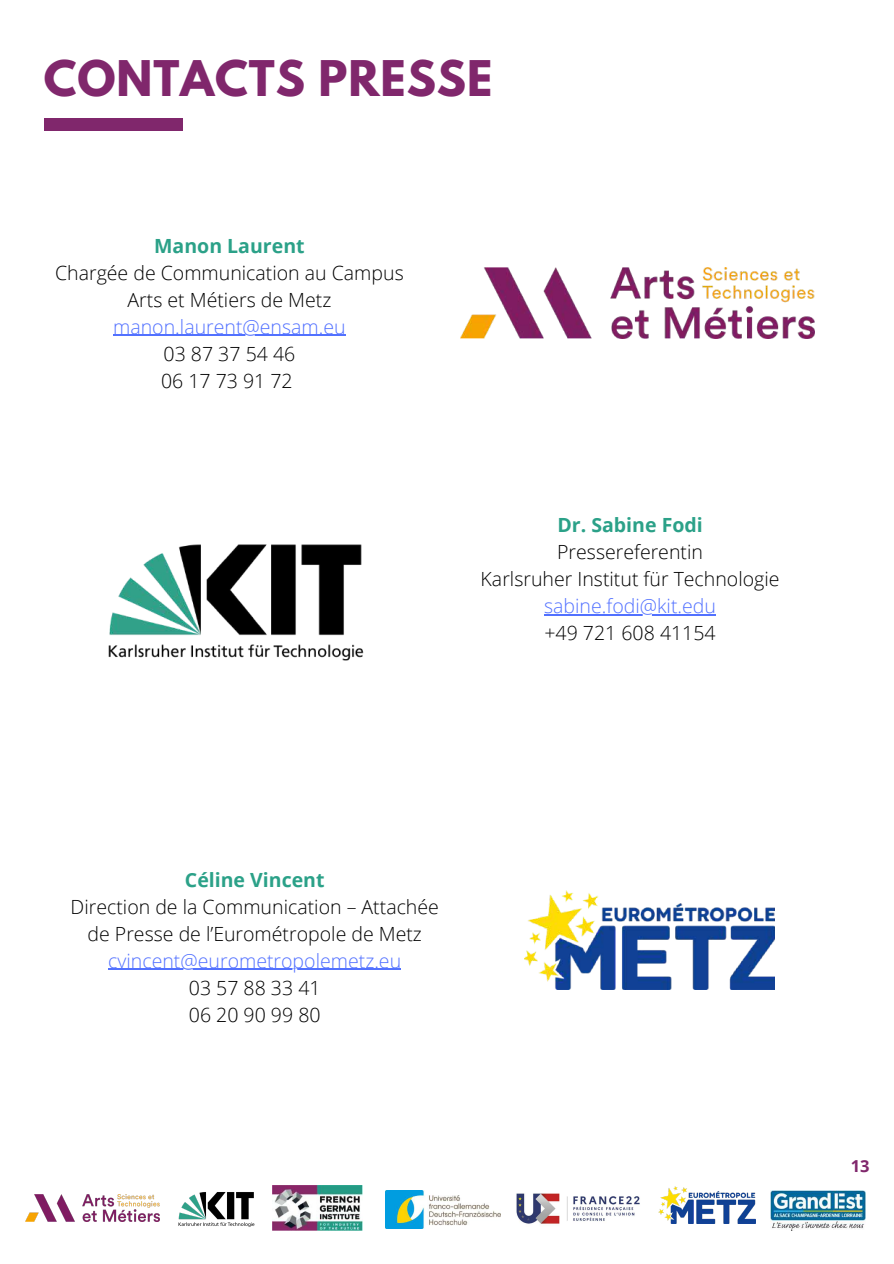
<style>
.page{position:relative;width:894px;height:1264px;background:#fff}
.page>*{position:absolute;margin:0;border:0;box-sizing:border-box;transform-origin:0 0}
.t1{font:700 43.5px "League Spartan";letter-spacing:.02em;color:#80276c}
.t2{font:300 19.5px/27px "Open Sans";color:#000;text-align:center}
.t3{font:300 19.5px "Open Sans";color:#5271ff}
.t4{font:700 19.5px "Open Sans";color:#2ba188}
.t5{font:700 16.5px "Open Sans";color:#80276c}
</style>
<div class="page">
<div style="left:44px;top:119px;width:138px;height:12px;background:#80276c"></div>
<img style="left:460px;top:268px;width:354px;height:71px">
<img style="left:524px;top:890px;width:250px;height:99px">
<img style="left:108px;top:544px;width:256px;height:117px">
<hr style="left:113px;top:335px;width:232px;height:1px;background:#5271ff">
<hr style="left:544px;top:614px;width:95px;height:1px;background:#5271ff">
<hr style="left:639px;top:614px;width:76px;height:1px;background:#5271ff">
<hr style="left:108px;top:968px;width:293px;height:2px;background:#5271ff">
<img style="left:179px;top:1192px;width:75px;height:35px">
<img style="left:25px;top:1194px;width:134px;height:27px">
<img style="left:385px;top:1190px;width:115px;height:38px">
<img style="left:658px;top:1186px;width:97px;height:37px">
<img style="left:770px;top:1190px;width:95px;height:40px">
<img style="left:516px;top:1193px;width:124px;height:31px">
<img style="left:272px;top:1185px;width:90px;height:45px">
<h1 class="t1" style="left:44px;top:56px;width:450px">CONTACTS PRESSE</h1>
<p class="t4" style="left:154px;top:232px;width:152px">Manon Laurent</p>
<p class="t2" style="left:55px;top:258px;width:350px">Chargée de Communication au Campus<br>Arts et Métiers de Metz</p>
<p class="t3" style="left:113px;top:313px;width:234px">manon.laurent@ensam.eu</p>
<p class="t2" style="left:161px;top:339px;width:136px;text-align:left">03 87 37 54 46<br>06 17 73 91 72</p>
<p class="t4" style="left:557px;top:511px;width:147px">Dr. Sabine Fodi</p>
<p class="t2" style="left:480px;top:538px;width:300px">Pressereferentin<br>Karlsruher Institut für Technologie</p>
<p class="t3" style="left:544px;top:592px;width:173px">sabine.fodi@kit.edu</p>
<p class="t2" style="left:544px;top:619px;width:173px">+49 721 608 41154</p>
<p class="t4" style="left:185px;top:865px;width:141px">Céline Vincent</p>
<p class="t2" style="left:71px;top:892px;width:370px">Direction de la Communication – Attachée de Presse de l’Eurométropole de Metz</p>
<p class="t3" style="left:108px;top:947px;width:294px">cvincent@eurometropolemetz.eu</p>
<p class="t2" style="left:189px;top:973px;width:133px;text-align:left">03 57 88 33 41<br>06 20 90 99 80</p>
<p class="t5" style="left:850px;top:1154px;width:20px">13</p>
</div>
